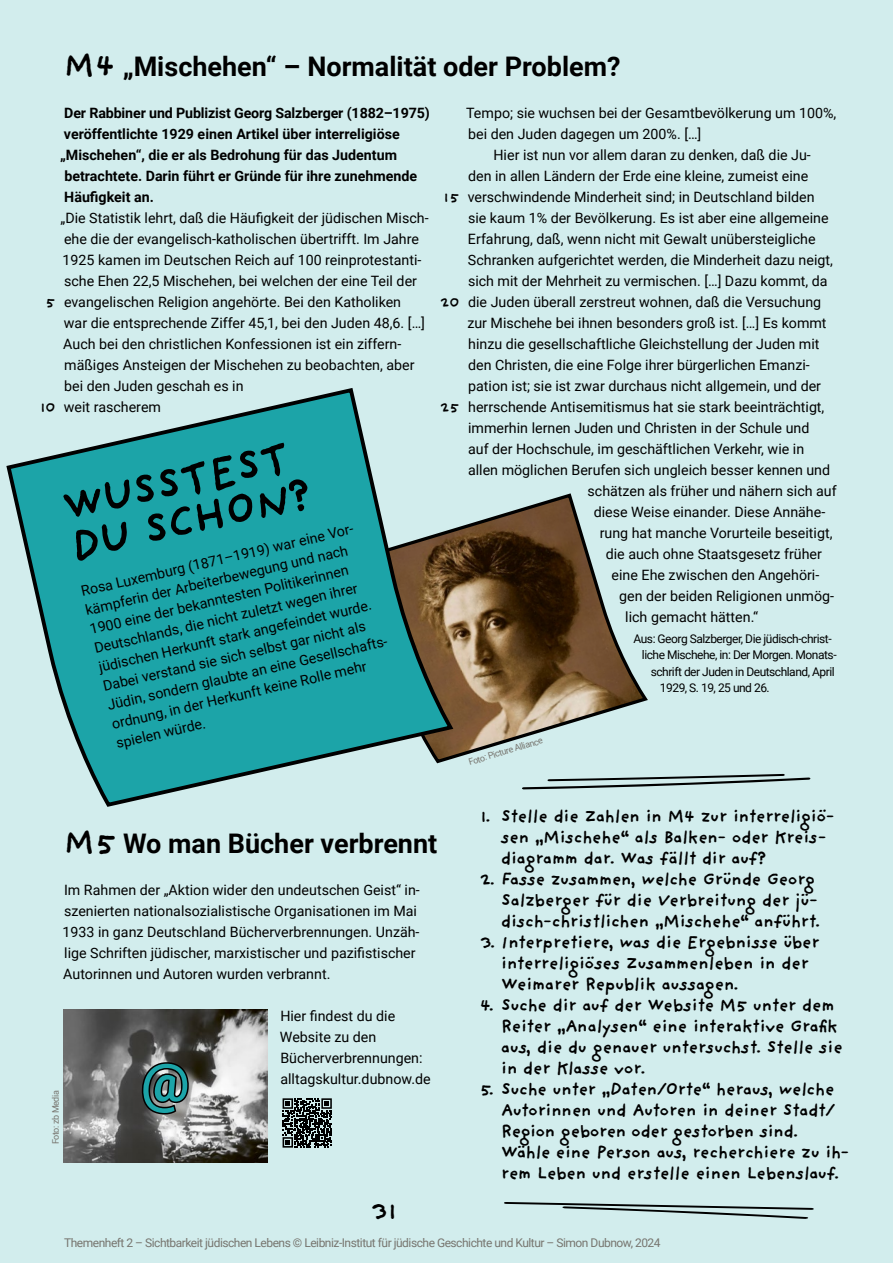
<style>
.page{position:relative;width:893px;height:1263px;background:#d2eded}
.page>*{position:absolute;margin:0;border:0;box-sizing:border-box;transform-origin:0 0}
.t1{font:700 54px "Roboto";color:#1ca4a8}
.t2{font:700 45px/40.5px "Providence Sans Pro";color:#000}
.t3{font:700 27px "Roboto";color:#000}
.t4{font:700 25.5px "Providence Sans Pro";color:#000}
.t5{font:700 18px/21px "Providence Sans Pro";letter-spacing:-.04em;color:#000}
.t6{font:700 15px "Providence Sans Pro";letter-spacing:-.005em;color:#000}
.t7{font:14.25px/21px "Roboto";color:#000}
.t8{font:700 14.25px/21px "Roboto";color:#000}
.t9{font:12px "Roboto";letter-spacing:-.04em;color:#000}
.t10{font:12px "Roboto";letter-spacing:-.04em;color:#77756f}
.t11{font:9px "Roboto";letter-spacing:-.04em;color:#77756f}
.s1{font-family:"Providence Sans Pro";font-size:33px}
</style>
<div class="page">
<svg style="left:504px;top:1202px;width:310px;height:17px"></svg>
<svg style="left:522px;top:774px;width:289px;height:15px"></svg>
<svg style="left:456px;top:493px;width:192px;height:265px"></svg>
<svg style="left:6px;top:388px;width:450px;height:419px"></svg>
<img style="left:64px;top:1009px;width:203px;height:153px">
<div style="left:145px;top:1065px;width:62px;height:67px;background:#fff;opacity:.75"></div>
<svg style="left:140px;top:1060px;width:50px;height:56px;background:#4d4d4c"></svg>
<svg style="left:283px;top:1098px;width:49px;height:49px"></svg>
<h3 class="t3" style="left:64px;top:48px;width:558px"><span class="s1">M 4</span> „Mischehen“ – Normalität oder Problem?</h3>
<p class="t8" style="left:60px;top:102px;width:371px">Der Rabbiner und Publizist Georg Salzberger (1882–1975) veröffentlichte 1929 einen Artikel über interreligiöse „Mischehen“, die er als Bedrohung für das Judentum betrachtete. Darin führt er Gründe für ihre zunehmende Häufigkeit an.</p>
<p class="t7" style="left:61px;top:207px;width:370px">„Die Statistik lehrt, daß die Häufigkeit der jüdischen Misch&shy;ehe die der evangelisch-katholischen übertrifft. Im Jahre 1925 kamen im Deutschen Reich auf 100 reinprotestanti&shy;sche Ehen 22,5 Mischehen, bei welchen der eine Teil der evangelischen Religion angehörte. Bei den Katholiken<br>war die entsprechende Ziffer 45,1, bei den Juden 48,6. […] Auch bei den christlichen Konfessionen ist ein ziffern&shy;mäßiges Ansteigen der Mischehen zu beobachten, aber bei den Juden geschah es in<br>weit rascherem</p>
<p class="t7" style="left:466px;top:102px;width:372px">Tempo; sie wuchsen bei der Gesamtbevölkerung um 100%,</p>
<p class="t7" style="left:468px;top:123px;width:235px">bei den Juden dagegen um 200%. […]</p>
<p class="t7" style="left:493px;top:144px;width:319px">Hier ist nun vor allem daran zu denken, daß die Ju-</p>
<p class="t7" style="left:468px;top:165px;width:342px">den in allen Ländern der Erde eine kleine, zumeist eine</p>
<p class="t7" style="left:468px;top:186px;width:348px">verschwindende Minderheit sind; in Deutschland bilden</p>
<p class="t7" style="left:468px;top:207px;width:362px">sie kaum 1% der Bevölkerung. Es ist aber eine allgemeine</p>
<p class="t7" style="left:468px;top:228px;width:349px">Erfahrung, daß, wenn nicht mit Gewalt unübersteigliche</p>
<p class="t7" style="left:468px;top:249px;width:366px">Schranken aufgerichtet werden, die Minderheit dazu neigt,</p>
<p class="t7" style="left:468px;top:270px;width:361px">sich mit der Mehrheit zu vermischen. […] Dazu kommt, da</p>
<p class="t7" style="left:468px;top:291px;width:355px">die Juden überall zerstreut wohnen, daß die Versuchung</p>
<p class="t7" style="left:467px;top:312px;width:361px">zur Mischehe bei ihnen besonders groß ist. […] Es kommt</p>
<p class="t7" style="left:468px;top:333px;width:353px">hinzu die gesellschaftliche Gleichstellung der Juden mit</p>
<p class="t7" style="left:468px;top:354px;width:343px">den Christen, die eine Folge ihrer bürgerlichen Emanzi-</p>
<p class="t7" style="left:468px;top:375px;width:354px">pation ist; sie ist zwar durchaus nicht allgemein, und der</p>
<p class="t7" style="left:468px;top:396px;width:358px">herrschende Antisemitismus hat sie stark beeinträchtigt,</p>
<p class="t7" style="left:468px;top:417px;width:343px">immerhin lernen Juden und Christen in der Schule und</p>
<p class="t7" style="left:468px;top:438px;width:338px">auf der Hochschule, im geschäftlichen Verkehr, wie in</p>
<p class="t7" style="left:468px;top:459px;width:364px">allen möglichen Berufen sich ungleich besser kennen und</p>
<p class="t7" style="left:588px;top:480px;width:251px">schätzen als früher und nähern sich auf</p>
<p class="t7" style="left:594px;top:501px;width:233px">diese Weise einander. Diese Annähe-</p>
<p class="t7" style="left:600px;top:522px;width:234px">rung hat manche Vorurteile beseitigt,</p>
<p class="t7" style="left:606px;top:543px;width:218px">die auch ohne Staatsgesetz früher</p>
<p class="t7" style="left:612px;top:564px;width:209px">eine Ehe zwischen den Angehöri-</p>
<p class="t7" style="left:619px;top:585px;width:216px">gen der beiden Religionen unmög-</p>
<p class="t7" style="left:625px;top:606px;width:134px">lich gemacht hätten.“</p>
<p class="t9" style="left:634px;top:630px;width:200px">Aus: Georg Salzberger, Die jüdisch-christ-</p>
<p class="t9" style="left:642px;top:647px;width:196px">liche Mischehe, in: Der Morgen. Monats-</p>
<p class="t9" style="left:651px;top:663px;width:185px">schrift der Juden in Deutschland, April</p>
<p class="t9" style="left:660px;top:680px;width:111px">1929, S. 19, 25 und 26.</p>
<p class="t6" style="left:443px;top:188px;width:17px">15</p>
<p class="t6" style="left:440px;top:293px;width:21px">20</p>
<p class="t6" style="left:45px;top:293px;width:11px">5</p>
<p class="t6" style="left:40px;top:398px;width:17px">10</p>
<p class="t6" style="left:440px;top:398px;width:21px">25</p>
<h2 class="t2" style="left:58px;top:488px;width:247px;rotate:-13deg">Wusstest<br>Du schon ?</h2>
<p class="t7" style="left:79px;top:581px;width:291px;line-height:19.5px;rotate:-13deg">Rosa Luxemburg (1871–1919) war eine Vor&shy;kämpferin der Arbeiterbewegung und nach 1900 eine der bekanntesten Politikerinnen Deutschlands, die nicht zuletzt wegen ihrer jüdischen Herkunft stark angefeindet wurde.<br>Dabei verstand sie sich selbst gar nicht als Jüdin, sondern glaubte an eine Gesellschafts&shy;ordnung, in der Herkunft keine Rolle mehr spielen würde.</p>
<p class="t11" style="left:467px;top:756px;width:79px;rotate:-17deg">Foto: Picture Alliance</p>
<h3 class="t3" style="left:64px;top:825px;width:375px"><span class="s1">M 5</span> Wo man Bücher verbrennt</h3>
<p class="t7" style="left:62px;top:879px;width:359px">Im Rahmen der „Aktion wider den undeutschen Geist“ in&shy;szenierten nationalsozialistische Organisationen im Mai 1933 in ganz Deutschland Bücherverbrennungen. Unzäh&shy;lige Schriften jüdischer, marxistischer und pazifistischer Autorinnen und Autoren wurden verbrannt.</p>
<p class="t7" style="left:280px;top:1005px;width:144px">Hier findest du die<br>Website zu den<br>Bücherverbrennungen:</p>
<h1 class="t1" style="left:141px;top:1044px;width:50px">@</h1>
<p class="t7" style="left:280px;top:1068px;width:152px">alltagskultur.dubnow.de</p>
<p class="t11" style="left:49px;top:1144px;width:56px;rotate:-90deg">Foto: zb Media</p>
<h3 class="t4" style="left:371px;top:1195px;width:27px">31</h3>
<p class="t5" style="left:501px;top:805px;width:335px;text-indent:-21px">1. Stelle die Zahlen in M4 zur interreligiö&shy;sen „Mischehe“ als Balken- oder Kreis&shy;diagramm dar. Was fällt dir auf?</p>
<p class="t5" style="left:501px;top:868px;width:321px;text-indent:-21px">2. Fasse zusammen, welche Gründe Georg<br>Salzberger für die Verbreitung der jü&shy;disch-christlichen „Mischehe“ anführt.</p>
<p class="t5" style="left:501px;top:931px;width:320px;text-indent:-21px">3. I nterpretiere, was die Ergebnisse über interreligiöses Zusammenleben in der<br>Weimarer Republik aussagen.</p>
<p class="t5" style="left:501px;top:994px;width:344px;text-indent:-21px">4. Suche dir auf der Website M5 unter dem Reiter „Analysen“ eine interaktive Grafik aus, die du genauer untersuchst. Stelle sie in der Klasse vor.</p>
<p class="t5" style="left:501px;top:1078px;width:350px;text-indent:-21px">5. Suche unter „Daten/O rte“ heraus, welche Autorinnen und Autoren in deiner Stadt/ Region geboren oder gestorben sind.<br>Wähle eine Person aus, recherchiere zu ih&shy;rem Leben und erstelle einen Lebenslauf.</p>
<p class="t10" style="left:64px;top:1234px;width:598px">Themenheft 2 – Sichtbarkeit jüdischen Lebens © Leibniz-Institut für jüdische Geschichte und Kultur – Simon Dubnow, 2024</p>
</div>
